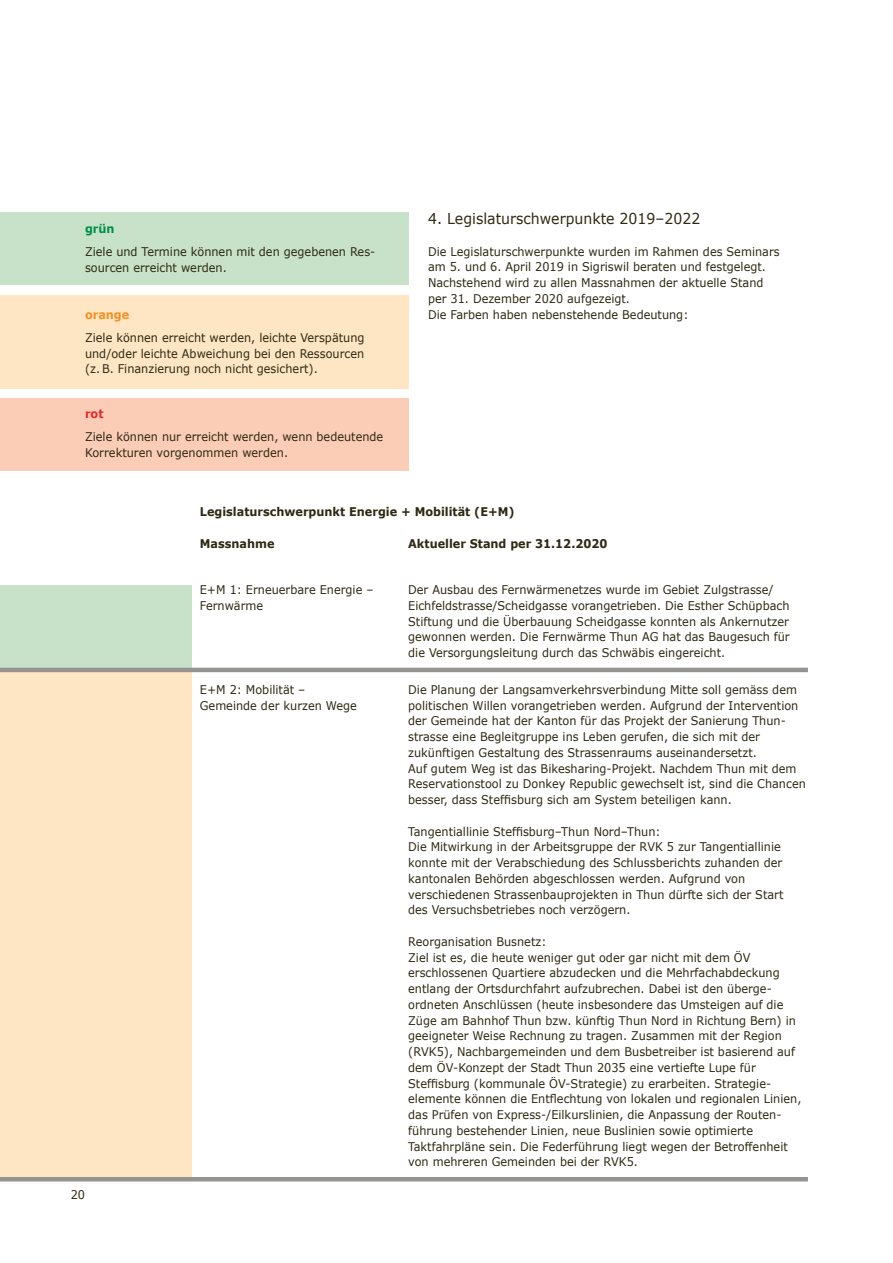
<style>
.page{position:relative;width:893px;height:1263px;background:#fff}
.page>*{position:absolute;margin:0;border:0;box-sizing:border-box;transform-origin:0 0}
.t1{font:15px "Verdana";color:#2f2912;scale:.94 1}
.t2{font:12px/15.8px "Verdana";color:#2f2912;scale:.94 1}
.t3{font:700 12px "Verdana";color:#2f2912;scale:.94 1}
.t4{font:700 12px "Verdana";color:#f3901f;scale:.94 1}
.t5{font:700 12px "Verdana";color:#008f4a;scale:.94 1}
.t6{font:700 12px "Verdana";color:#e42b2b;scale:.94 1}
</style>
<div class="page">
<div style="left:0;top:398px;width:408px;height:72px;background:#fbcdb7"></div>
<div style="left:0;top:295px;width:408px;height:93px;background:#fee6c4"></div>
<div style="left:0;top:213px;width:408px;height:72px;background:#c7e2c9"></div>
<div style="left:0;top:670px;width:191px;height:509px;background:#fee6c4"></div>
<div style="left:0;top:586px;width:191px;height:84px;background:#c7e2c9"></div>
<hr style="left:0;top:668px;width:808px;height:4px;background:#959490">
<hr style="left:0;top:1177px;width:808px;height:4px;background:#959490">
<p class="t5" style="left:85px;top:221px;width:33px">grün</p>
<p class="t2" style="left:85px;top:243px;width:310px">Ziele und Termine können mit den gegebenen Res&shy;sourcen erreicht werden.</p>
<p class="t4" style="left:85px;top:307px;width:49px">orange</p>
<p class="t2" style="left:85px;top:329px;width:299px;text-align:justify">Ziele können erreicht werden, leichte Verspätung und/oder leichte Abweichung bei den Ressourcen (z. B. Finanzierung noch nicht gesichert).</p>
<p class="t6" style="left:85px;top:406px;width:21px">rot</p>
<p class="t2" style="left:85px;top:429px;width:319px">Ziele können nur erreicht werden, wenn bedeutende<br>Korrekturen vorgenommen werden.</p>
<p class="t1" style="left:428px;top:209px;width:291px">4. Legislaturschwerpunkte 2019–2022</p>
<p class="t2" style="left:428px;top:243px;width:376px">Die Legislaturschwerpunkte wurden im Rahmen des Seminars am 5. und 6. April 2019 in Sigriswil beraten und festgelegt.<br>Nachstehend wird zu allen Massnahmen der aktuelle Stand per 31. Dezember 2020 aufgezeigt.<br>Die Farben haben nebenstehende Bedeutung:</p>
<p class="t2" style="left:71px;top:1187px;width:17px">20</p>
<p class="t3" style="left:200px;top:504px;width:336px">Legislaturschwerpunkt Energie + Mobilität (E+M)</p>
<p class="t3" style="left:200px;top:536px;width:81px">Massnahme</p>
<p class="t3" style="left:408px;top:536px;width:213px">Aktueller Stand per 31.12.2020</p>
<p class="t2" style="left:200px;top:581px;width:186px">E+M 1: Erneuerbare Energie –</p>
<p class="t2" style="left:408px;top:581px;width:390px">Der Ausbau des Fernwärmenetzes wurde im Gebiet Zulgstrasse/</p>
<p class="t2" style="left:200px;top:597px;width:69px">Fernwärme</p>
<p class="t2" style="left:408px;top:597px;width:407px;text-align:justify">Eichfeldstrasse/Scheidgasse vorangetrieben. Die Esther Schüpbach Stiftung und die Überbauung Scheidgasse konnten als Ankernutzer gewonnen werden. Die Fernwärme Thun AG hat das Baugesuch für die Versorgungsleitung durch das Schwäbis eingereicht.</p>
<p class="t2" style="left:200px;top:681px;width:114px">E+M 2: Mobilität –</p>
<p class="t2" style="left:408px;top:681px;width:415px">Die Planung der Langsamverkehrsverbindung Mitte soll gemäss dem</p>
<p class="t2" style="left:200px;top:697px;width:169px">Gemeinde der kurzen Wege</p>
<p class="t2" style="left:408px;top:697px;width:424px">politischen Willen vorangetrieben werden. Aufgrund der Intervention der Gemeinde hat der Kanton für das Projekt der Sanierung Thun&shy;strasse eine Begleitgruppe ins Leben gerufen, die sich mit der zukünftigen Gestaltung des Strassenraums auseinandersetzt.<br>Auf gutem Weg ist das Bikesharing-Projekt. Nachdem Thun mit dem Reservationstool zu Donkey Republic gewechselt ist, sind die Chancen besser, dass Steffisburg sich am System beteiligen kann.</p>
<p class="t2" style="left:408px;top:823px;width:401px">Tangentiallinie Steffisburg–Thun Nord–Thun:<br>Die Mitwirkung in der Arbeitsgruppe der RVK 5 zur Tangentiallinie konnte mit der Verabschiedung des Schlussberichts zuhanden der kantonalen Behörden abgeschlossen werden. Aufgrund von verschiedenen Strassenbauprojekten in Thun dürfte sich der Start des Versuchsbetriebes noch verzögern.</p>
<p class="t2" style="left:408px;top:933px;width:420px">Reorganisation Busnetz:<br>Ziel ist es, die heute weniger gut oder gar nicht mit dem ÖV erschlossenen Quartiere abzudecken und die Mehrfachabdeckung entlang der Ortsdurchfahrt aufzubrechen. Dabei ist den überge&shy;ordneten Anschlüssen (heute insbesondere das Umsteigen auf die Züge am Bahnhof Thun bzw. künftig Thun Nord in Richtung Bern) in geeigneter Weise Rechnung zu tragen. Zusammen mit der Region (RVK5), Nachbargemeinden und dem Busbetreiber ist basierend auf dem ÖV-Konzept der Stadt Thun 2035 eine vertiefte Lupe für Steffisburg (kommunale ÖV-Strategie) zu erarbeiten. Strategie&shy;elemente können die Entflechtung von lokalen und regionalen Linien, das Prüfen von Express-/Eilkurslinien, die Anpassung der Routen&shy;führung bestehender Linien, neue Buslinien sowie optimierte Taktfahrpläne sein. Die Federführung liegt wegen der Betroffenheit von mehreren Gemeinden bei der RVK5.</p>
</div>
